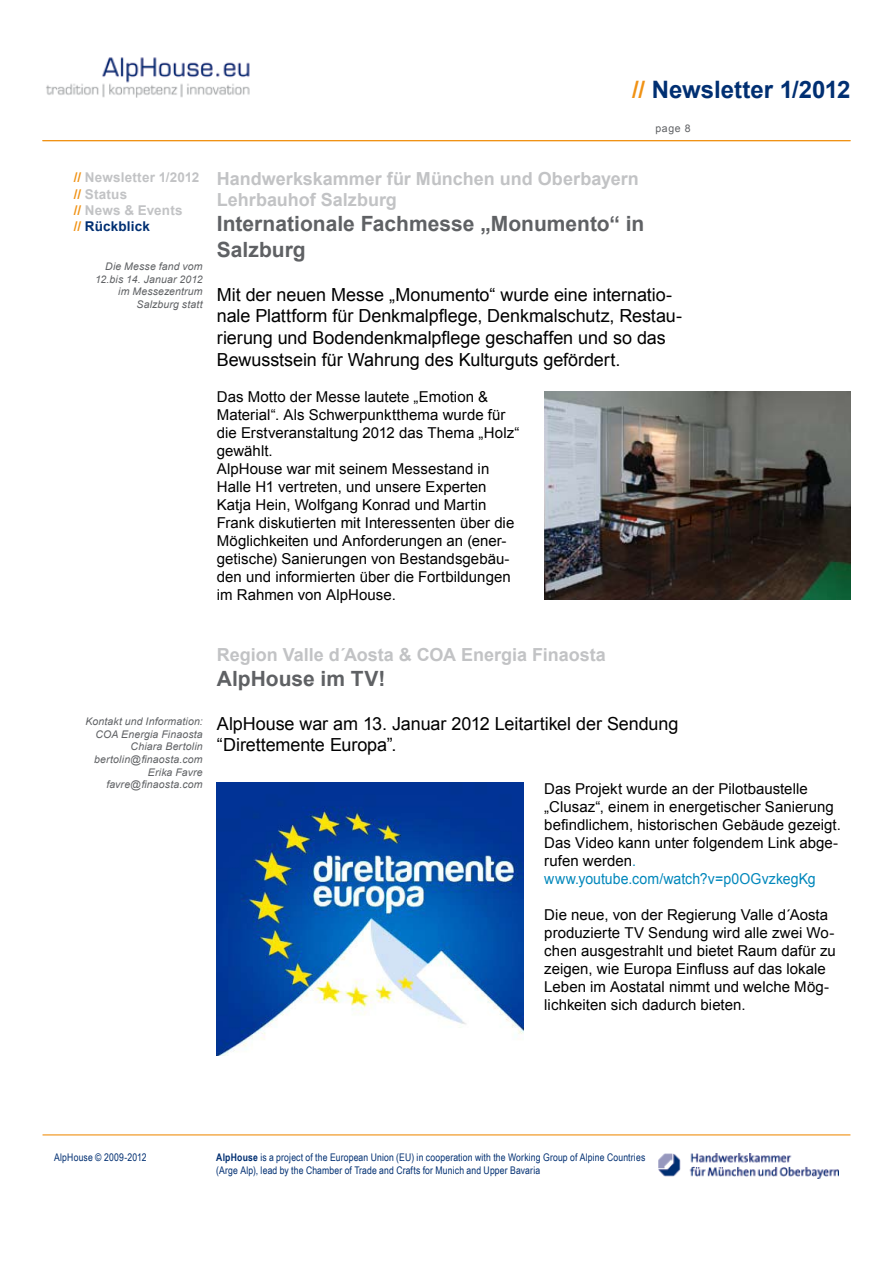
<style>
.page{position:relative;width:893px;height:1263px;background:#fff}
.page>*{position:absolute;margin:0;border:0;box-sizing:border-box;transform-origin:0 0}
.t1{font:700 24px "Arial";color:#002f72}
.t2{font:700 21px/25.2px "Arial";color:#5f6164}
.t3{font:18px/21.6px "Arial";letter-spacing:-.005em;color:#000}
.t4{font:700 18px/21.6px "Arial";color:#c2c3c5}
.t5{font:15px/18px "Arial";letter-spacing:.005em;color:#000}
.t6{font:700 13.5px/16.2px "Arial";letter-spacing:.01em;color:#c2c3c5}
.t7{font:10.5px/12.6px "Arial Narrow";letter-spacing:.015em;color:#002f72}
.t8{font:italic 10.5px/12.6px "Arial";letter-spacing:.015em;color:#5f6164;text-align:right}
.t9{font:10.5px "Arial";color:#5f6164}
.s1{color:#f09214}
.s2{color:#002f72}
.s3{color:#0087bb}
.s4{font-weight:700}
</style>
<div class="page">
<img style="left:659px;top:1153px;width:180px;height:26px">
<img style="left:46px;top:57px;width:204px;height:41px">
<hr style="left:43px;top:1134px;width:807px;height:1px;background:#f09214">
<hr style="left:43px;top:140px;width:807px;height:1px;background:#f09214">
<img style="left:544px;top:391px;width:306px;height:209px">
<img style="left:217px;top:782px;width:306px;height:273px">
<p class="t6" style="left:74px;top:170px;width:127px"><span class="s1">//</span> Newsletter 1/2012 <span class="s1">//</span> Status<br><span class="s1">//</span> News &amp; Events<br><span class="s1">//</span> <span class="s2">Rückblick</span></p>
<p class="t8" style="left:95px;top:260px;width:109px">Die Messe fand vom<br>12.bis 14. Januar 2012 im Messezentrum<br>Salzburg statt</p>
<h1 class="t1" style="left:632px;top:74px;width:220px"><span class="s1">//</span> Newsletter 1/2012</h1>
<p class="t9" style="left:655px;top:121px;width:37px">page 8</p>
<p class="t4" style="left:217px;top:168px;width:424px">Handwerkskammer für München und Oberbayern<br>Lehrbauhof Salzburg</p>
<h2 class="t2" style="left:217px;top:212px;width:429px">Internationale Fachmesse „Monumento“ in<br>Salzburg</h2>
<p class="t3" style="left:217px;top:284px;width:467px">Mit der neuen Messe „Monumento“ wurde eine internatio&shy;nale Plattform für Denkmalpflege, Denkmalschutz, Restau&shy;rierung und Bodendenkmalpflege geschaffen und so das Bewusstsein für Wahrung des Kulturguts gefördert.</p>
<p class="t5" style="left:217px;top:388px;width:304px">Das Motto der Messe lautete „Emotion &amp; Material“. Als Schwerpunktthema wurde für die Erstveranstaltung 2012 das Thema „Holz“ gewählt.<br>AlpHouse war mit seinem Messestand in Halle H1 vertreten, und unsere Experten Katja Hein, Wolfgang Konrad und Martin Frank diskutierten mit Interessenten über die Möglichkeiten und Anforderungen an (ener&shy;getische) Sanierungen von Bestandsgebäu&shy;den und informierten über die Fortbildungen im Rahmen von AlpHouse.</p>
<p class="t8" style="left:85px;top:715px;width:119px">Kontakt und Information:<br>COA Energia Finaosta<br>Chiara Bertolin bertolin@finaosta.com<br>Erika Favre favre@finaosta.com</p>
<p class="t4" style="left:217px;top:644px;width:390px">Region Valle d´Aosta &amp; COA Energia Finaosta</p>
<h2 class="t2" style="left:217px;top:666px;width:170px">AlpHouse im TV!</h2>
<p class="t3" style="left:217px;top:713px;width:463px">AlpHouse war am 13. Januar 2012 Leitartikel der Sendung “Direttemente Europa”.</p>
<p class="t5" style="left:544px;top:780px;width:298px">Das Projekt wurde an der Pilotbaustelle „Clusaz“, einem in energetischer Sanierung befindlichem, historischen Gebäude gezeigt.<br>Das Video kann unter folgendem Link abge&shy;rufen werden<span class="s3">. www.youtube.com/watch?v=p0OGvzkegKg</span></p>
<p class="t5" style="left:544px;top:906px;width:293px">Die neue, von der Regierung Valle d´Aosta produzierte TV Sendung wird alle zwei Wo&shy;chen ausgestrahlt und bietet Raum dafür zu zeigen, wie Europa Einfluss auf das lokale Leben im Aostatal nimmt und welche Mög&shy;lichkeiten sich dadurch bieten.</p>
<p class="t7" style="left:54px;top:1151px;width:94px">AlpHouse © 2009-2012</p>
<p class="t7" style="left:216px;top:1151px;width:431px"><span class="s4">AlpHouse</span> is a project of the European Union (EU) in cooperation with the Working Group of Alpine Countries (Arge Alp), lead by the Chamber of Trade and Crafts for Munich and Upper Bavaria</p>
</div>
